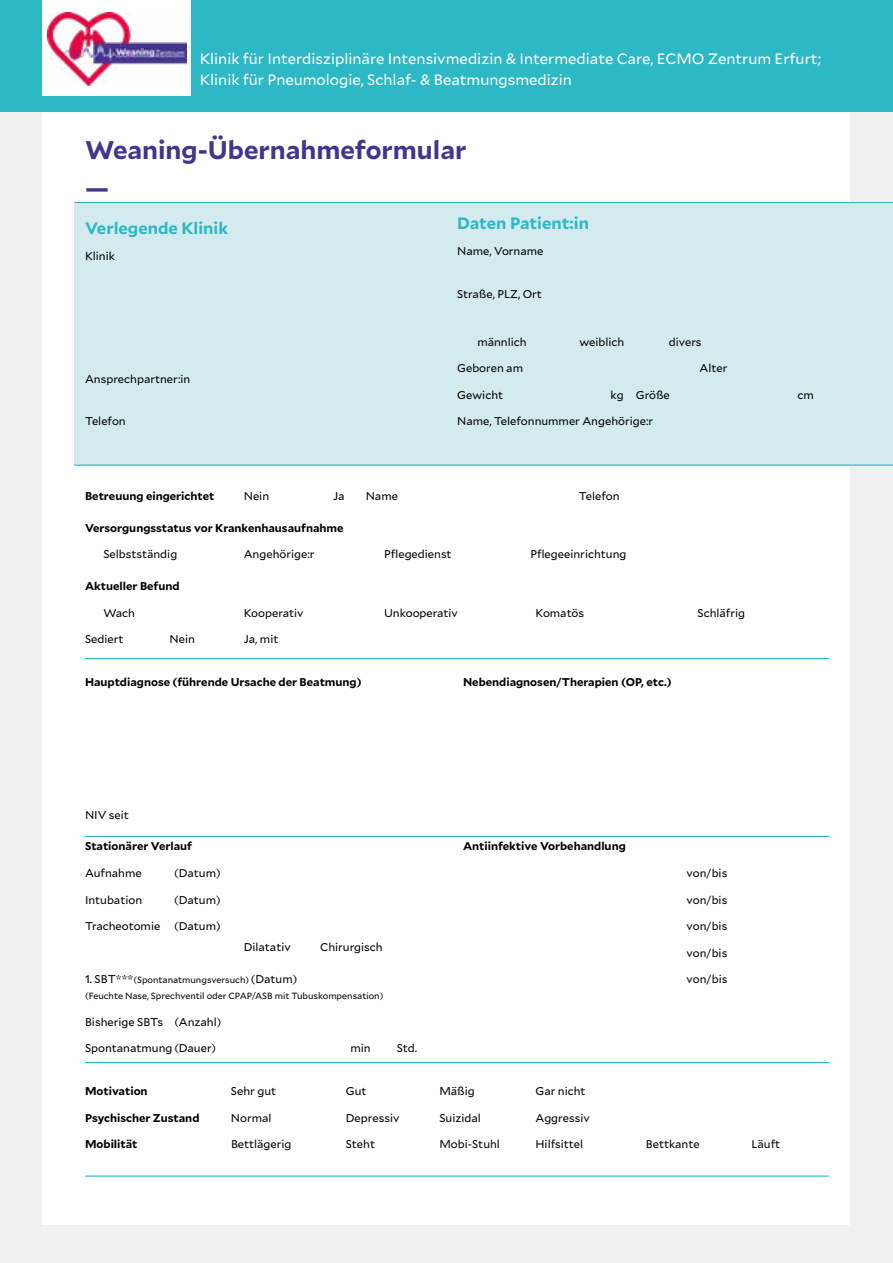
<style>
.page{position:relative;width:893px;height:1263px;background:#f0f0f0}
.page>*{position:absolute;margin:0;border:0;box-sizing:border-box;transform-origin:0 0}
.t1{font:700 25.5px/37.2px "Mallory";color:#43358b}
.t2{font:700 16.5px "Mallory";color:#2db8c5}
.t3{font:15px/21.3px "Mallory";color:#fff}
.t4{font:11.25px "Mallory";color:#000}
.t5{font:700 11.25px "Mallory";color:#000}
.t6{font:9px "Mallory";color:#000}
.s1{font-size:11.25px}
</style>
<div class="page">
<div style="left:43px;top:38px;width:807px;height:1187px;background:#fff"></div>
<div style="left:74px;top:202px;width:819px;height:264px;background:#d3ebee"></div>
<hr style="left:74px;top:202px;width:819px;height:1px;background:#2db8c5">
<hr style="left:74px;top:464px;width:819px;height:2px;background:#2db8c5">
<hr style="left:85px;top:658px;width:744px;height:1px;background:#2db8c5">
<hr style="left:85px;top:836px;width:744px;height:1px;background:#2db8c5">
<hr style="left:85px;top:1062px;width:744px;height:1px;background:#2db8c5">
<hr style="left:85px;top:1175px;width:744px;height:2px;background:#2db8c5">
<div style="left:0;top:0;width:893px;height:112px;background:#2db8c5"></div>
<div style="left:43px;top:0;width:148px;height:96px;background:#fff"></div>
<img style="left:47px;top:13px;width:140px;height:72px">
<h3 class="t3" style="left:200px;top:47px;width:623px">Klinik für Interdisziplinäre Intensivmedizin &amp; Intermediate Care, ECMO Zentrum Erfurt;<br>Klinik für Pneumologie, Schlaf- &amp; Beatmungsmedizin</h3>
<h1 class="t1" style="left:85px;top:130px;width:383px">Weaning-Übernahmeformular —</h1>
<h2 class="t2" style="left:85px;top:216px;width:145px">Verlegende Klinik</h2>
<p class="t4" style="left:85px;top:248px;width:31px">Klinik</p>
<p class="t4" style="left:85px;top:371px;width:107px">Ansprechpartner:in</p>
<p class="t4" style="left:85px;top:413px;width:42px">Telefon</p>
<h2 class="t2" style="left:457px;top:210px;width:133px">Daten Patient:in</h2>
<p class="t4" style="left:457px;top:243px;width:88px">Name, Vorname</p>
<p class="t4" style="left:457px;top:286px;width:86px">Straße, PLZ, Ort</p>
<p class="t4" style="left:477px;top:333px;width:51px">männlich</p>
<p class="t4" style="left:579px;top:333px;width:46px">weiblich</p>
<p class="t4" style="left:669px;top:333px;width:34px">divers</p>
<p class="t4" style="left:457px;top:360px;width:67px">Geboren am</p>
<p class="t4" style="left:699px;top:360px;width:29px">Alter</p>
<p class="t4" style="left:457px;top:387px;width:48px">Gewicht</p>
<p class="t4" style="left:610px;top:387px;width:61px">kg Größe</p>
<p class="t4" style="left:798px;top:387px;width:18px">cm</p>
<p class="t4" style="left:457px;top:413px;width:198px">Name, Telefonnummer Angehörige:r</p>
<p class="t5" style="left:85px;top:487px;width:131px">Betreuung eingerichtet</p>
<p class="t4" style="left:244px;top:488px;width:27px">Nein</p>
<p class="t4" style="left:333px;top:488px;width:13px">Ja</p>
<p class="t4" style="left:366px;top:488px;width:34px">Name</p>
<p class="t4" style="left:579px;top:488px;width:42px">Telefon</p>
<p class="t5" style="left:85px;top:519px;width:260px">Versorgungsstatus vor Krankenhausaufnahme</p>
<p class="t4" style="left:103px;top:546px;width:75px">Selbstständig</p>
<p class="t4" style="left:244px;top:546px;width:72px">Angehörige:r</p>
<p class="t4" style="left:384px;top:546px;width:69px">Pflegedienst</p>
<p class="t4" style="left:530px;top:546px;width:98px">Pflegeeinrichtung</p>
<p class="t5" style="left:85px;top:578px;width:96px">Aktueller Befund</p>
<p class="t4" style="left:103px;top:605px;width:33px">Wach</p>
<p class="t4" style="left:244px;top:605px;width:61px">Kooperativ</p>
<p class="t4" style="left:384px;top:605px;width:75px">Unkooperativ</p>
<p class="t4" style="left:535px;top:605px;width:50px">Komatös</p>
<p class="t4" style="left:697px;top:605px;width:49px">Schläfrig</p>
<p class="t4" style="left:85px;top:631px;width:40px">Sediert</p>
<p class="t4" style="left:170px;top:631px;width:27px">Nein</p>
<p class="t4" style="left:244px;top:631px;width:36px">Ja, mit</p>
<p class="t5" style="left:85px;top:673px;width:278px">Hauptdiagnose (führende Ursache der Beatmung)</p>
<p class="t5" style="left:463px;top:673px;width:210px">Nebendiagnosen/Therapien (OP, etc.)</p>
<p class="t4" style="left:85px;top:806px;width:45px">NIV seit</p>
<p class="t5" style="left:85px;top:838px;width:109px">Stationärer Verlauf</p>
<p class="t5" style="left:463px;top:838px;width:164px">Antiinfektive Vorbehandlung</p>
<p class="t4" style="left:85px;top:865px;width:58px">Aufnahme</p>
<p class="t4" style="left:174px;top:865px;width:48px">(Datum)</p>
<p class="t4" style="left:687px;top:865px;width:42px">von/bis</p>
<p class="t4" style="left:85px;top:891px;width:59px">Intubation</p>
<p class="t4" style="left:174px;top:891px;width:48px">(Datum)</p>
<p class="t4" style="left:687px;top:891px;width:42px">von/bis</p>
<p class="t4" style="left:85px;top:918px;width:137px">Tracheotomie (Datum)</p>
<p class="t4" style="left:687px;top:918px;width:42px">von/bis</p>
<p class="t4" style="left:244px;top:939px;width:49px">Dilatativ</p>
<p class="t4" style="left:320px;top:939px;width:64px">Chirurgisch</p>
<p class="t4" style="left:687px;top:945px;width:42px">von/bis</p>
<p class="t6" style="left:85px;top:974px;width:214px"><span class="s1">1. SBT***</span>(Spontanatmungsversuch) <span class="s1">(Datum)</span></p>
<p class="t4" style="left:687px;top:971px;width:42px">von/bis</p>
<p class="t6" style="left:85px;top:990px;width:300px">(Feuchte Nase, Sprechventil oder CPAP/ASB mit Tubuskompensation)</p>
<p class="t4" style="left:85px;top:1014px;width:138px">Bisherige SBTs (Anzahl)</p>
<p class="t4" style="left:85px;top:1040px;width:133px">Spontanatmung (Dauer)</p>
<p class="t4" style="left:350px;top:1040px;width:22px">min</p>
<p class="t4" style="left:397px;top:1040px;width:22px">Std.</p>
<p class="t5" style="left:85px;top:1082px;width:64px">Motivation</p>
<p class="t4" style="left:231px;top:1083px;width:47px">Sehr gut</p>
<p class="t4" style="left:346px;top:1083px;width:22px">Gut</p>
<p class="t4" style="left:439px;top:1083px;width:37px">Mäßig</p>
<p class="t4" style="left:535px;top:1083px;width:52px">Gar nicht</p>
<p class="t5" style="left:85px;top:1109px;width:116px">Psychischer Zustand</p>
<p class="t4" style="left:231px;top:1109px;width:42px">Normal</p>
<p class="t4" style="left:346px;top:1109px;width:55px">Depressiv</p>
<p class="t4" style="left:439px;top:1109px;width:43px">Suizidal</p>
<p class="t4" style="left:535px;top:1109px;width:56px">Aggressiv</p>
<p class="t5" style="left:85px;top:1136px;width:54px">Mobilität</p>
<p class="t4" style="left:231px;top:1136px;width:62px">Bettlägerig</p>
<p class="t4" style="left:346px;top:1136px;width:31px">Steht</p>
<p class="t4" style="left:439px;top:1136px;width:62px">Mobi-Stuhl</p>
<p class="t4" style="left:535px;top:1136px;width:49px">Hilfsittel</p>
<p class="t4" style="left:646px;top:1136px;width:55px">Bettkante</p>
<p class="t4" style="left:751px;top:1136px;width:30px">Läuft</p>
</div>
